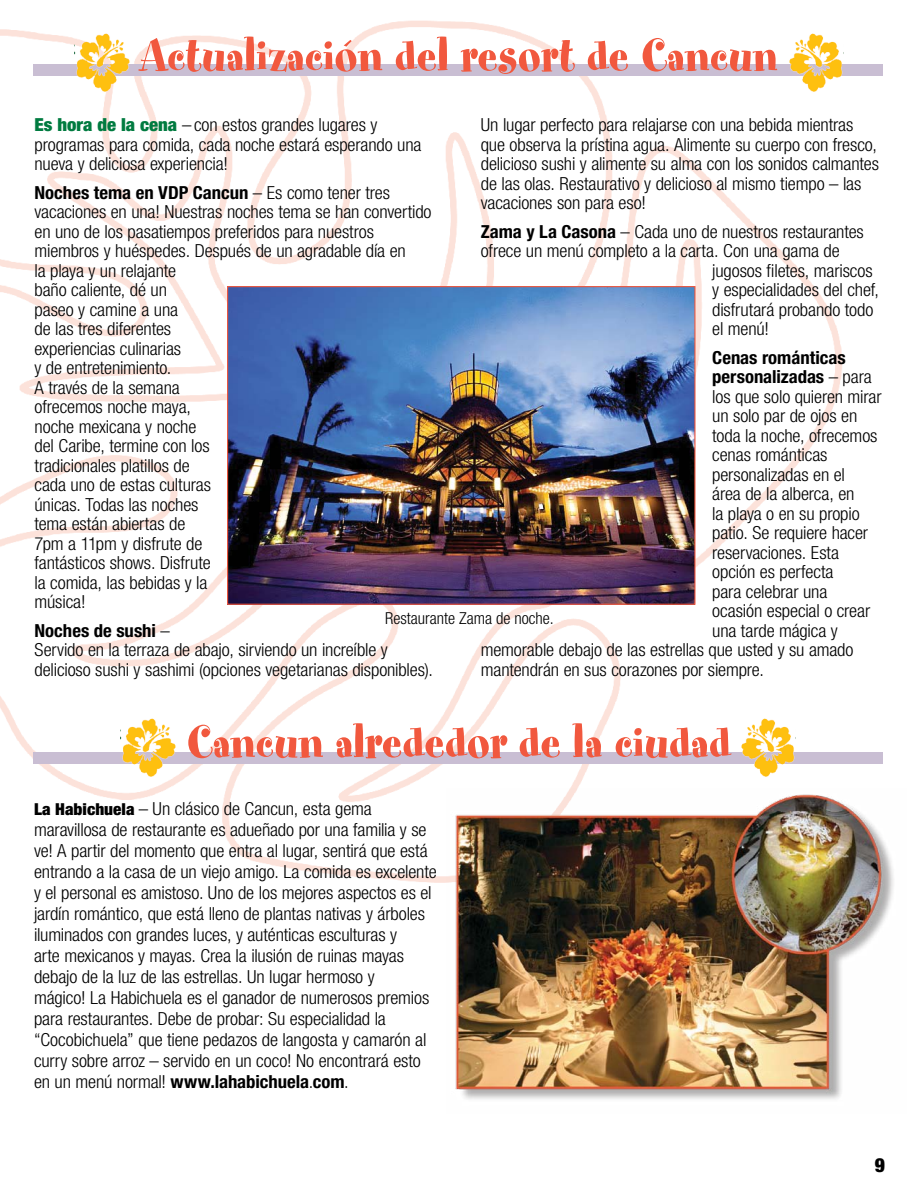
<style>
.page{position:relative;width:918px;height:1188px;background:#fff}
.page>*{position:absolute;margin:0;border:0;box-sizing:border-box;transform-origin:0 0}
.t1{font:50.7px "Spumoni LP Std";letter-spacing:.01em;color:#f1583e}
.t2{font:900 condensed 19.5px "Helvetica Neue LT Std";color:#000}
.t3{font:300 condensed 18px/19.5px "Helvetica Neue LT Std";letter-spacing:-.01em;color:#000;scale:1.04 1}
.t4{font:700 condensed 18px "Helvetica Neue LT Std";color:#000;scale:1.04 1}
.t5{font:300 condensed 16.5px "Helvetica Neue LT Std";color:#000}
.s1{font-weight:700}
.s2{font-weight:300}
.s3{font-weight:900;color:#007b40}
.s4{font-weight:900;font-size:16.5px}
</style>
<div class="page">
<img style="left:0;top:20px;width:861px;height:863px">
<div style="left:33px;top:64px;width:850px;height:12px;background:#c9bed3"></div>
<div style="left:33px;top:753px;width:850px;height:11px;background:#c9bed3"></div>
<img style="left:446px;top:788px;width:448px;height:312px">
<img style="left:229px;top:288px;width:465px;height:315px">
<div style="left:227px;top:286px;width:469px;height:319px;border:1px solid #f1583e"></div>
<img style="left:74px;top:32px;width:59px;height:61px">
<img style="left:785px;top:32px;width:58px;height:60px">
<img style="left:121px;top:717px;width:58px;height:60px">
<img style="left:737px;top:717px;width:58px;height:61px">
<h1 class="t1" style="left:139px;top:30px;width:639px">Actualización del resort de Cancun</h1>
<p class="t3" style="left:481px;top:115px;width:384px">Un lugar perfecto para relajarse con una bebida mientras que observa la prístina agua. Alimente su cuerpo con fresco, delicioso sushi y alimente su alma con los sonidos calmantes de las olas. Restaurativo y delicioso al mismo tiempo – las vacaciones son para eso!</p>
<p class="t3" style="left:481px;top:222px;width:370px"><span class="s1">Zama y La Casona</span> – Cada uno de nuestros restaurantes</p>
<p class="t3" style="left:481px;top:241px;width:347px">ofrece un menú completo a la carta. Con una gama de</p>
<p class="t3" style="left:712px;top:261px;width:156px">jugosos filetes, mariscos</p>
<p class="t3" style="left:712px;top:280px;width:162px">y especialidades del chef,</p>
<p class="t3" style="left:712px;top:300px;width:156px">disfrutará probando todo</p>
<p class="t3" style="left:712px;top:319px;width:56px">el menú!</p>
<p class="t4" style="left:712px;top:346px;width:130px">Cenas románticas</p>
<p class="t4" style="left:712px;top:366px;width:155px">personalizadas <span class="s2">– para</span></p>
<p class="t3" style="left:712px;top:386px;width:164px">los que solo quieren mirar</p>
<p class="t3" style="left:712px;top:406px;width:141px">un solo par de ojos en</p>
<p class="t3" style="left:712px;top:425px;width:160px">toda la noche, ofrecemos</p>
<p class="t3" style="left:712px;top:445px;width:112px">cenas románticas</p>
<p class="t3" style="left:712px;top:464px;width:129px">personalizadas en el</p>
<p class="t3" style="left:712px;top:484px;width:138px">área de la alberca, en</p>
<p class="t3" style="left:712px;top:503px;width:143px">la playa o en su propio</p>
<p class="t3" style="left:712px;top:523px;width:151px">patio. Se requiere hacer</p>
<p class="t3" style="left:712px;top:542px;width:124px">reservaciones. Esta</p>
<p class="t3" style="left:712px;top:562px;width:118px">opción es perfecta</p>
<p class="t3" style="left:712px;top:581px;width:112px">para celebrar una</p>
<p class="t3" style="left:712px;top:601px;width:153px">ocasión especial o crear</p>
<p class="t3" style="left:712px;top:620px;width:122px">una tarde mágica y</p>
<p class="t3" style="left:481px;top:640px;width:360px">memorable debajo de las estrellas que usted y su amado</p>
<p class="t3" style="left:481px;top:659px;width:274px">mantendrán en sus corazones por siempre.</p>
<p class="t3" style="left:35px;top:115px;width:374px"><span class="s3">Es hora de la cena</span> – con estos grandes lugares y programas para comida, cada noche estará esperando una nueva y deliciosa experiencia!</p>
<p class="t3" style="left:35px;top:183px;width:383px"><span class="s1">Noches tema en VDP Cancun</span> – Es como tener tres vacaciones en una! Nuestras noches tema se han convertido en uno de los pasatiempos preferidos para nuestros miembros y huéspedes. Después de un agradable día en<br>la playa y un relajante<br>baño caliente, dé un<br>paseo y camine a una<br>de las tres diferentes<br>experiencias culinarias<br>y de entretenimiento.<br>A través de la semana<br>ofrecemos noche maya,<br>noche mexicana y noche<br>del Caribe, termine con los<br>tradicionales platillos de<br>cada uno de estas culturas<br>únicas. Todas las noches<br>tema están abiertas de<br>7pm a 11pm y disfrute de<br>fantásticos shows. Disfrute<br>la comida, las bebidas y la<br>música!</p>
<p class="t3" style="left:35px;top:620px;width:384px"><span class="s1">Noches de sushi</span> –<br>Servido en la terraza de abajo, sirviendo un increíble y delicioso sushi y sashimi (opciones vegetarianas disponibles).</p>
<p class="t5" style="left:385px;top:608px;width:170px">Restaurante Zama de noche.</p>
<h1 class="t1" style="left:187px;top:716px;width:545px">Cancun alrededor de la ciudad</h1>
<p class="t3" style="left:34px;top:798px;width:389px;line-height:21px"><span class="s4">La Habichuela</span> – Un clásico de Cancun, esta gema maravillosa de restaurante es adueñado por una familia y se ve! A partir del momento que entra al lugar, sentirá que está entrando a la casa de un viejo amigo. La comida es excelente y el personal es amistoso. Uno de los mejores aspectos es el jardín romántico, que está lleno de plantas nativas y árboles iluminados con grandes luces, y auténticas esculturas y<br>arte mexicanos y mayas. Crea la ilusión de ruinas mayas debajo de la luz de las estrellas. Un lugar hermoso y<br>mágico! La Habichuela es el ganador de numerosos premios para restaurantes. Debe de probar: Su especialidad la “Cocobichuela” que tiene pedazos de langosta y camarón al curry sobre arroz – servido en un coco! No encontrará esto en un menú normal! <span class="s1">www.lahabichuela</span>.<span class="s1">com</span>.</p>
<p class="t2" style="left:875px;top:1153px;width:12px">9</p>
</div>
